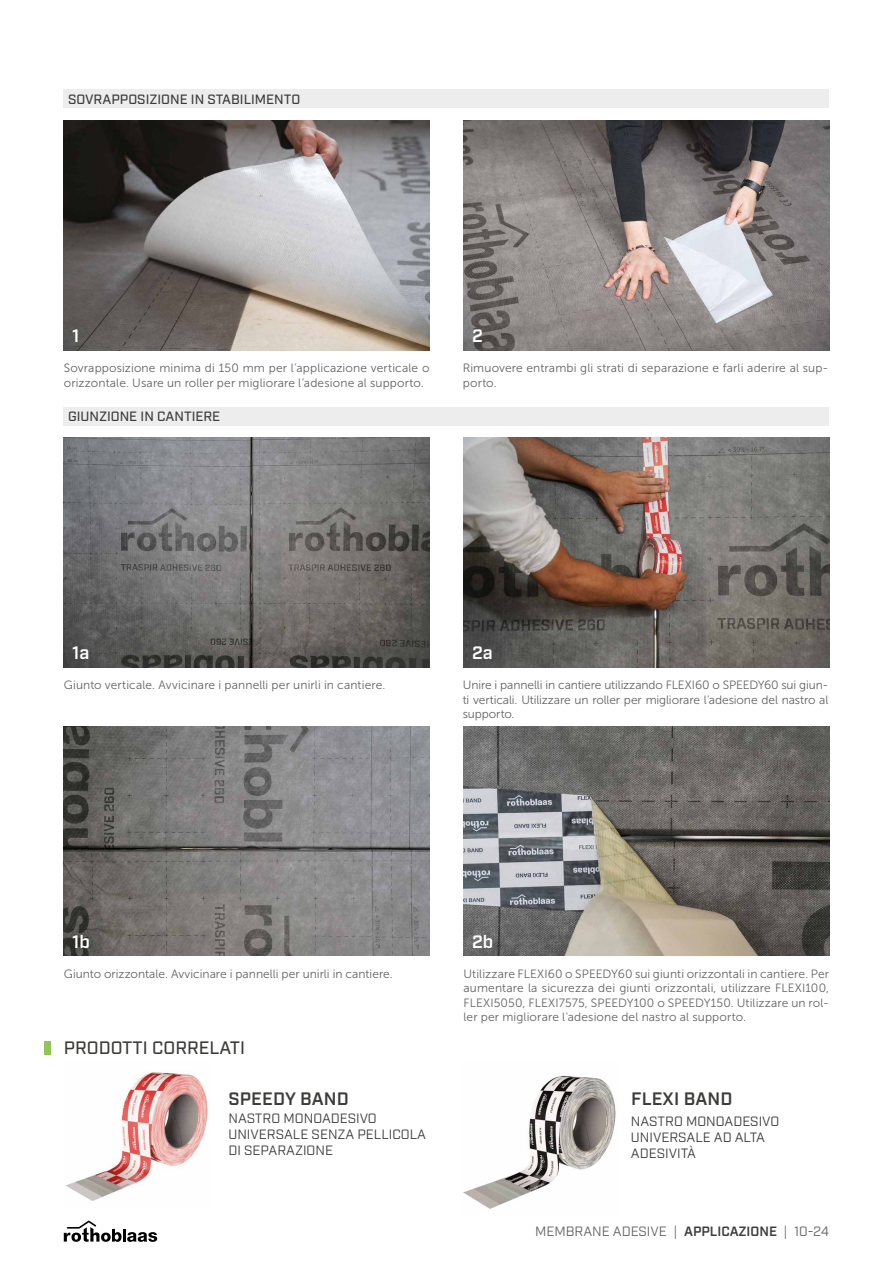
<style>
.page{position:relative;width:893px;height:1263px;background:#fff}
.page>*{position:absolute;margin:0;border:0;box-sizing:border-box;transform-origin:0 0}
.t1{font:600 18px "Industry";letter-spacing:.01em;color:#3c3c3b}
.t2{font:500 18px "Industry";color:#3c3c3b}
.t3{font:600 18px "Industry";color:#fff}
.t4{font:13.5px/16.2px "Industry";color:#3c3c3b}
.t5{font:500 13.5px "Industry";color:#3c3c3b}
.t6{font:13.5px "Industry";color:#646363}
.t7{font:12px/14.4px "Museo Sans 300";letter-spacing:.01em;color:#646363;text-align:justify}
.s1{font-weight:600;color:#3c3c3b}
</style>
<div class="page">
<img style="left:64px;top:438px;width:365px;height:230px">
<img style="left:463px;top:438px;width:366px;height:230px">
<img style="left:64px;top:727px;width:365px;height:229px">
<img style="left:463px;top:727px;width:366px;height:229px">
<img style="left:64px;top:121px;width:365px;height:229px">
<img style="left:463px;top:121px;width:366px;height:229px">
<img style="left:65px;top:1072px;width:143px;height:129px">
<img style="left:463px;top:1075px;width:153px;height:134px">
<div style="left:64px;top:407px;width:765px;height:18px;background:#ededed"></div>
<div style="left:64px;top:90px;width:765px;height:18px;background:#ededed"></div>
<svg style="left:64px;top:1220px;width:93px;height:22px"></svg>
<div style="left:45px;top:1041px;width:6px;height:13px;background:#94c356"></div>
<p class="t5" style="left:68px;top:91px;width:234px">SOVRAPPOSIZIONE IN STABILIMENTO</p>
<h1 class="t3" style="left:72px;top:325px;width:9px">1</h1>
<h1 class="t3" style="left:472px;top:325px;width:12px">2</h1>
<p class="t7" style="left:64px;top:361px;width:367px">Sovrapposizione minima di 150 mm per l'applicazione verticale o orizzontale. Usare un roller per migliorare l’adesione al supporto.</p>
<p class="t7" style="left:463px;top:361px;width:367px">Rimuovere entrambi gli strati di separazione e farli aderire al sup&shy;porto.</p>
<p class="t5" style="left:68px;top:408px;width:154px">GIUNZIONE IN CANTIERE</p>
<h1 class="t3" style="left:72px;top:642px;width:19px">1a</h1>
<p class="t7" style="left:64px;top:678px;width:323px">Giunto verticale. Avvicinare i pannelli per unirli in cantiere.</p>
<h1 class="t3" style="left:472px;top:642px;width:22px">2a</h1>
<p class="t7" style="left:463px;top:678px;width:367px">Unire i pannelli in cantiere utilizzando FLEXI60 o SPEEDY60 sui giun&shy;ti verticali. Utilizzare un roller per migliorare l'adesione del nastro al supporto.</p>
<h1 class="t3" style="left:72px;top:931px;width:19px">1b</h1>
<h1 class="t3" style="left:472px;top:931px;width:23px">2b</h1>
<p class="t7" style="left:64px;top:967px;width:331px">Giunto orizzontale. Avvicinare i pannelli per unirli in cantiere.</p>
<p class="t7" style="left:463px;top:967px;width:367px">Utilizzare FLEXI60 o SPEEDY60 sui giunti orizzontali in cantiere. Per aumentare la sicurezza dei giunti orizzontali, utilizzare FLEXI100, FLEXI5050, FLEXI7575, SPEEDY100 o SPEEDY150. Utilizzare un rol&shy;ler per migliorare l'adesione del nastro al supporto.</p>
<h1 class="t2" style="left:64px;top:1037px;width:183px">PRODOTTI CORRELATI</h1>
<h1 class="t1" style="left:229px;top:1088px;width:122px">SPEEDY BAND</h1>
<h1 class="t1" style="left:631px;top:1088px;width:103px">FLEXI BAND</h1>
<p class="t4" style="left:228px;top:1110px;width:199px">NASTRO MONOADESIVO<br>UNIVERSALE SENZA PELLICOLA<br>DI SEPARAZIONE</p>
<p class="t4" style="left:631px;top:1113px;width:150px">NASTRO MONOADESIVO<br>UNIVERSALE AD ALTA<br>ADESIVITÀ</p>
<p class="t6" style="left:535px;top:1223px;width:296px">MEMBRANE ADESIVE | <span class="s1">APPLICAZIONE</span> | 10-24</p>
</div>
